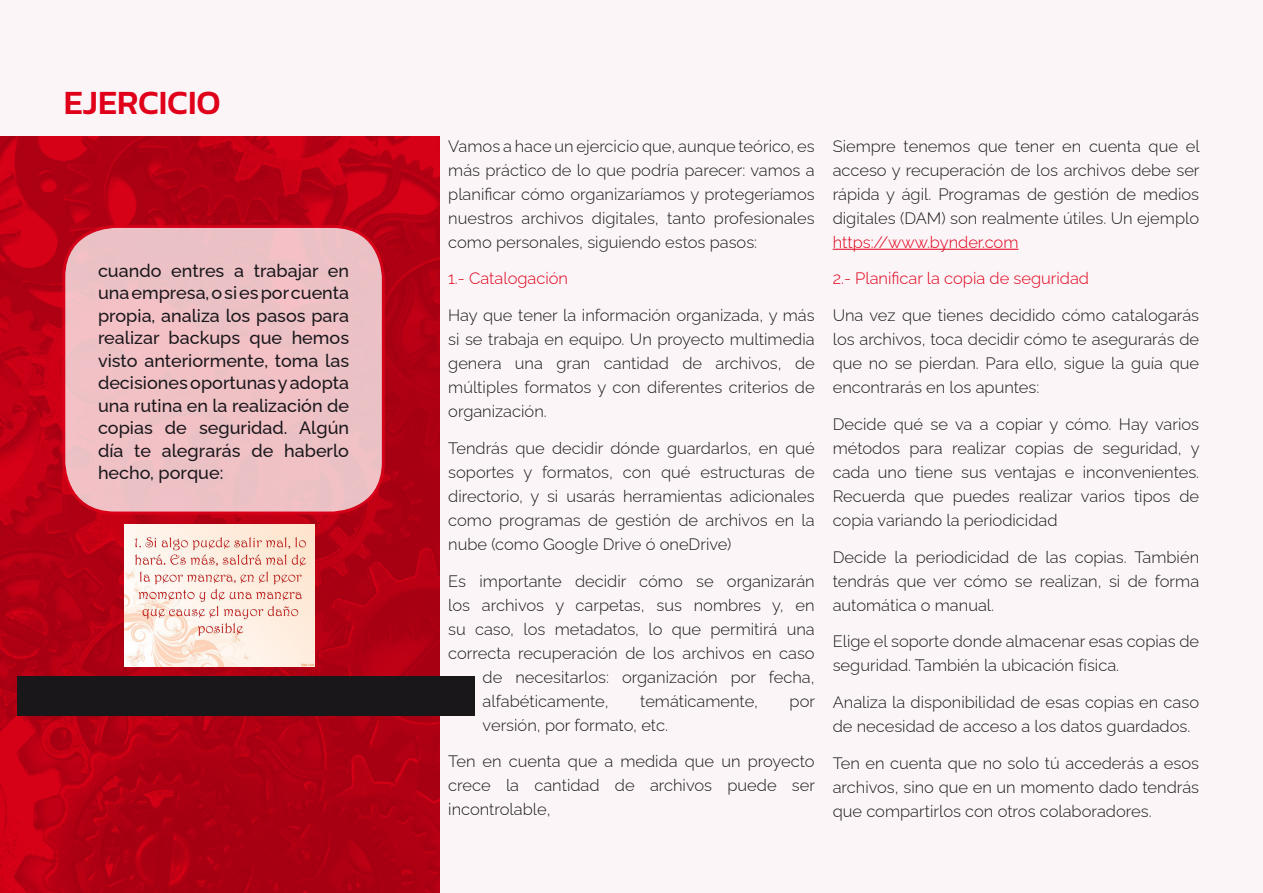
<style>
.page{position:relative;width:1263px;height:893px;background:#fbf5f7}
.page>*{position:absolute;margin:0;border:0;box-sizing:border-box;transform-origin:0 0}
.t1{font:500 34.5px "Kanit";color:#e0001a}
.Párrafo_medium{font:500 18px/22.5px "Raleway";color:#1a171b;text-align:justify}
.Parrafo_light{font:300 16.5px/24px "Raleway";color:#1a171b;text-align:justify}
.Parrafo_light-2{font:300 16.5px "Raleway";color:#e0001a}
.s1{color:#e0001a}
</style>
<div class="page">
<img style="left:0;top:136px;width:439px;height:757px">
<div style="left:64px;top:226px;width:319px;height:287px;background:#eec1c5;border-radius:51px"></div>
<div style="left:62px;top:225px;width:323px;height:289px;border:3px solid #e0001a;border-radius:51px"></div>
<img style="left:125px;top:524px;width:189px;height:142px">
<div style="left:17px;top:676px;width:457px;height:40px;background:#1a171b"></div>
<hr style="left:833px;top:249px;width:185px;height:1px;background:#e0001a">
<h1 class="t1" style="left:64px;top:77px;width:158px">EJERCICIO</h1>
<p class="Párrafo_medium" style="left:98px;top:257px;width:253px">cuando entres a trabajar en una empresa, o si es por cuenta propia, analiza los pasos para realizar backups que hemos visto anteriormente, toma las decisiones oportunas y adopta una rutina en la realización de copias de seguridad. Algún día te alegrarás de haberlo hecho, porque:</p>
<p class="Parrafo_light" style="left:448px;top:132px;width:368px">Vamos a hace un ejercicio que, aunque teórico, es más práctico de lo que podría parecer: vamos a planificar cómo organizaríamos y protegeríamos nuestros archivos digitales, tanto profesionales como personales, siguiendo estos pasos:</p>
<p class="Parrafo_light-2" style="left:448px;top:265px;width:121px">1.- Catalogación</p>
<p class="Parrafo_light" style="left:448px;top:301px;width:368px">Hay que tener la información organizada, y más si se trabaja en equipo. Un proyecto multimedia genera una gran cantidad de archivos, de múltiples formatos y con diferentes criterios de organización.</p>
<p class="Parrafo_light" style="left:448px;top:434px;width:368px">Tendrás que decidir dónde guardarlos, en qué soportes y formatos, con qué estructuras de directorio, y si usarás herramientas adicionales como programas de gestión de archivos en la nube (como Google Drive ó oneDrive)</p>
<p class="Parrafo_light" style="left:448px;top:567px;width:368px">Es importante decidir cómo se organizarán</p>
<p class="Parrafo_light" style="left:448px;top:591px;width:368px">los archivos y carpetas, sus nombres y, en</p>
<p class="Parrafo_light" style="left:448px;top:615px;width:368px">su caso, los metadatos, lo que permitirá una</p>
<p class="Parrafo_light" style="left:448px;top:639px;width:368px">correcta recuperación de los archivos en caso</p>
<p class="Parrafo_light" style="left:483px;top:663px;width:334px">de necesitarlos: organización por fecha,</p>
<p class="Parrafo_light" style="left:483px;top:687px;width:128px">alfabéticamente,</p>
<p class="Parrafo_light" style="left:640px;top:687px;width:119px">temáticamente,</p>
<p class="Parrafo_light" style="left:790px;top:687px;width:27px">por</p>
<p class="Parrafo_light" style="left:483px;top:711px;width:187px">versión, por formato, etc.</p>
<p class="Parrafo_light" style="left:448px;top:748px;width:368px">Ten en cuenta que a medida que un proyecto crece la cantidad de archivos puede ser incontrolable,</p>
<p class="Parrafo_light" style="left:833px;top:132px;width:368px">Siempre tenemos que tener en cuenta que el acceso y recuperación de los archivos debe ser rápida y ágil. Programas de gestión de medios digitales (DAM) son realmente útiles. Un ejemplo <span class="s1">https://www.bynder.com</span></p>
<p class="Parrafo_light-2" style="left:833px;top:265px;width:258px">2.- Planificar la copia de seguridad</p>
<p class="Parrafo_light" style="left:833px;top:301px;width:368px">Una vez que tienes decidido cómo catalogarás los archivos, toca decidir cómo te asegurarás de que no se pierdan. Para ello, sigue la guía que encontrarás en los apuntes:</p>
<p class="Parrafo_light" style="left:833px;top:410px;width:368px">Decide qué se va a copiar y cómo. Hay varios métodos para realizar copias de seguridad, y cada uno tiene sus ventajas e inconvenientes.<br>Recuerda que puedes realizar varios tipos de copia variando la periodicidad</p>
<p class="Parrafo_light" style="left:833px;top:543px;width:368px">Decide la periodicidad de las copias. También tendrás que ver cómo se realizan, si de forma automática o manual.</p>
<p class="Parrafo_light" style="left:833px;top:628px;width:368px">Elige el soporte donde almacenar esas copias de seguridad. También la ubicación física.</p>
<p class="Parrafo_light" style="left:833px;top:688px;width:368px">Analiza la disponibilidad de esas copias en caso de necesidad de acceso a los datos guardados.</p>
<p class="Parrafo_light" style="left:833px;top:749px;width:368px">Ten en cuenta que no solo tú accederás a esos archivos, sino que en un momento dado tendrás que compartirlos con otros colaboradores.</p>
</div>
